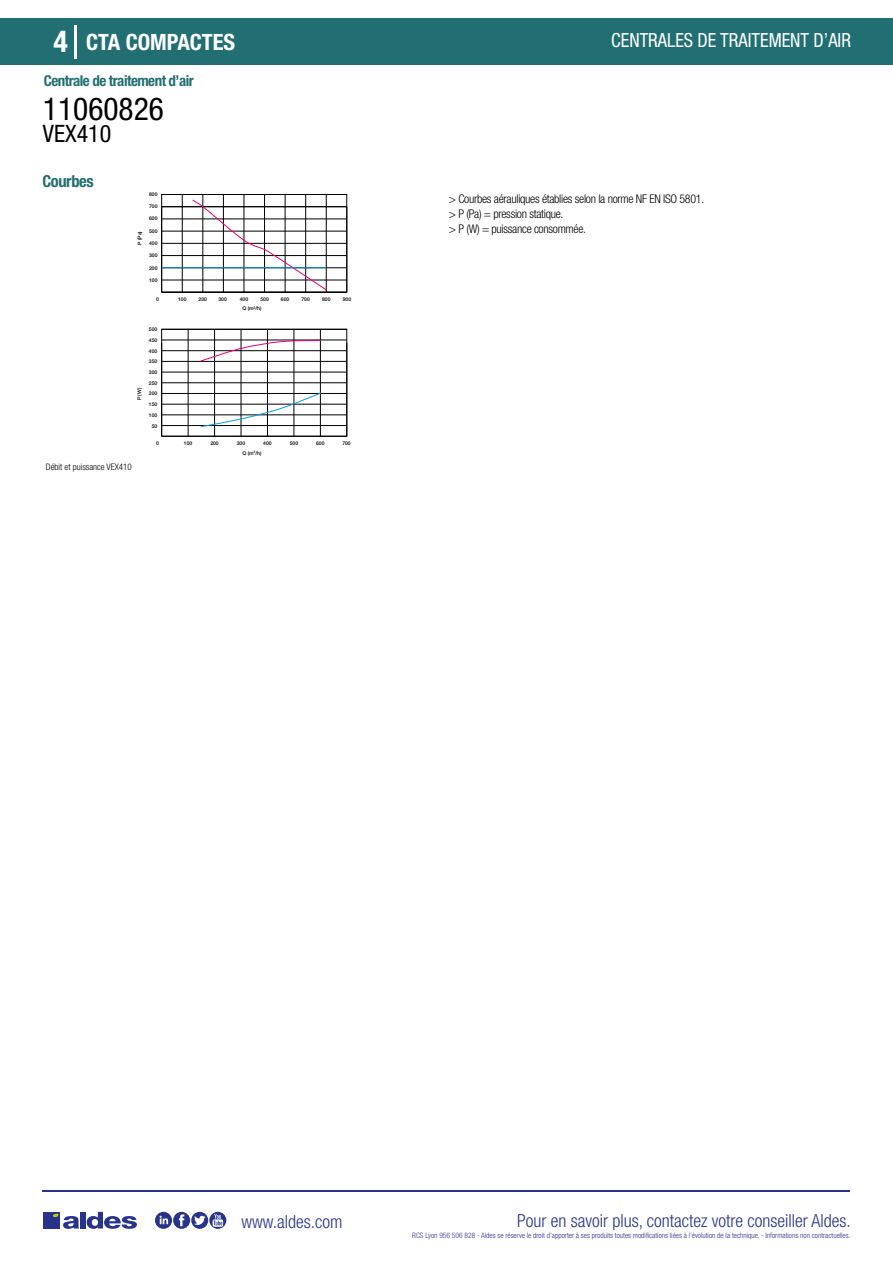
<style>
.page{position:relative;width:893px;height:1263px;background:#fff}
.page>*{position:absolute;margin:0;border:0;box-sizing:border-box;transform-origin:0 0}
.t1{font:condensed 31.5px "Helvetica Neue LT Std";color:#000}
.t2{font:700 condensed 30px "Helvetica Neue LT Std";color:#fff}
.t3{font:condensed 24px "Helvetica Neue LT Std";color:#000}
.t4{font:700 condensed 22.5px "Helvetica Neue LT Std";color:#fff}
.t5{font:condensed 19.5px "Helvetica Neue LT Std";color:#fff;scale:.95 1}
.t6{font:300 condensed 18px "Helvetica Neue";color:#28348b}
.t7{font:700 condensed 16.5px "Helvetica Neue LT Std";letter-spacing:-.025em;color:#226f73}
.t8{font:700 condensed 15px "Helvetica Neue LT Std";letter-spacing:-.035em;color:#226f73}
.t9{font:300 condensed 12px/15px "Helvetica Neue LT Std";letter-spacing:-.025em;color:#000}
.t10{font:300 condensed 9px "Helvetica Neue";color:#000}
.t11{font:300 condensed 7.5px "Helvetica Neue";color:#28348b}
.t12{font:500 5.1px/10.6px "Helvetica Neue";color:#000}
</style>
<div class="page">
<div style="left:0;top:18px;width:893px;height:46px;background:#226f73"></div>
<hr style="left:74px;top:25px;width:2px;height:33px;background:#fff">
<hr style="left:43px;top:1190px;width:807px;height:1px;background:#28348b">
<svg style="left:155px;top:1212px;width:71px;height:17px"></svg>
<div style="left:43px;top:1212px;width:17px;height:16px;background:#28348b"></div>
<div style="left:80px;top:1212px;width:6px;height:16px;background:#28348b"></div>
<svg style="left:87px;top:1212px;width:50px;height:17px"></svg>
<svg style="left:53px;top:1213px;width:26px;height:16px"></svg>
<hr style="left:347px;top:207px;width:1px;height:85px;background:#000">
<hr style="left:347px;top:343px;width:1px;height:93px;background:#000">
<svg style="left:161px;top:194px;width:186px;height:243px"></svg>
<svg style="left:200px;top:392px;width:122px;height:36px"></svg>
<svg style="left:191px;top:199px;width:136px;height:163px"></svg>
<hr style="left:162px;top:267px;width:164px;height:1px;background:#009fe3">
<h2 class="t2" style="left:54px;top:24px;width:16px">4</h2>
<h3 class="t4" style="left:86px;top:28px;width:151px">CTA COMPACTES</h3>
<h3 class="t5" style="left:611px;top:29px;width:254px">CENTRALES DE TRAITEMENT D’AIR</h3>
<h3 class="t8" style="left:44px;top:71px;width:151px">Centrale de traitement d’air</h3>
<h1 class="t1" style="left:43px;top:91px;width:122px">11060826</h1>
<h3 class="t3" style="left:43px;top:120px;width:70px">VEX410</h3>
<h3 class="t7" style="left:43px;top:171px;width:53px">Courbes</h3>
<p class="t12" style="left:149px;top:189px;width:10px">800</p>
<p class="t12" style="left:149px;top:213px;width:10px">600</p>
<p class="t12" style="left:149px;top:225px;width:10px">500</p>
<p class="t12" style="left:149px;top:238px;width:10px">400</p>
<p class="t12" style="left:149px;top:275px;width:10px">100</p>
<p class="t12" style="left:149px;top:201px;width:10px">700</p>
<p class="t12" style="left:134px;top:245px;width:15px;rotate:-90deg">P (Pa)</p>
<p class="t12" style="left:149px;top:250px;width:10px">300</p>
<p class="t12" style="left:149px;top:262px;width:10px">200</p>
<p class="t12" style="left:156px;top:294px;width:4px">0</p>
<p class="t12" style="left:178px;top:294px;width:10px">100</p>
<p class="t12" style="left:199px;top:294px;width:10px">200</p>
<p class="t12" style="left:218px;top:294px;width:10px">300</p>
<p class="t12" style="left:240px;top:294px;width:10px">400</p>
<p class="t12" style="left:260px;top:294px;width:10px">500</p>
<p class="t12" style="left:281px;top:294px;width:10px">600</p>
<p class="t12" style="left:301px;top:294px;width:10px">700</p>
<p class="t12" style="left:322px;top:294px;width:10px">800</p>
<p class="t12" style="left:343px;top:294px;width:10px">900</p>
<p class="t12" style="left:149px;top:324px;width:10px">500<br>450</p>
<p class="t12" style="left:149px;top:345px;width:10px">400</p>
<p class="t12" style="left:149px;top:377px;width:10px">250</p>
<p class="t12" style="left:149px;top:356px;width:10px">350</p>
<p class="t12" style="left:149px;top:367px;width:10px">300</p>
<p class="t12" style="left:134px;top:400px;width:14px;rotate:-90deg">P (W)</p>
<p class="t12" style="left:149px;top:388px;width:10px">200</p>
<p class="t12" style="left:149px;top:399px;width:10px">150</p>
<p class="t12" style="left:149px;top:410px;width:10px">100</p>
<p class="t12" style="left:152px;top:420px;width:7px">50</p>
<p class="t12" style="left:243px;top:303px;width:21px">Q (m<sup>3</sup>/h)</p>
<p class="t12" style="left:156px;top:438px;width:4px">0</p>
<p class="t12" style="left:184px;top:438px;width:10px">100</p>
<p class="t12" style="left:210px;top:438px;width:10px">200</p>
<p class="t12" style="left:237px;top:438px;width:10px">300</p>
<p class="t12" style="left:263px;top:438px;width:10px">400</p>
<p class="t12" style="left:290px;top:438px;width:10px">500</p>
<p class="t12" style="left:316px;top:438px;width:10px">600</p>
<p class="t12" style="left:342px;top:438px;width:10px">700</p>
<p class="t12" style="left:243px;top:447px;width:21px">Q (m<sup>3</sup>/h)</p>
<p class="t10" style="left:46px;top:461px;width:87px">Débit et puissance VEX410</p>
<h3 class="t9" style="left:449px;top:192px;width:257px">&gt; Courbes aérauliques établies selon la norme NF EN ISO 5801. &gt; P (Pa) = pression statique.<br>&gt; P (W) = puissance consommée.</h3>
<h3 class="t6" style="left:241px;top:1211px;width:102px">www.aldes.com</h3>
<h3 class="t6" style="left:517px;top:1211px;width:335px">Pour en savoir plus, contactez votre conseiller Aldes.</h3>
<p class="t11" style="left:412px;top:1230px;width:440px">RCS Lyon 956 506 828 - Aldes se réserve le droit d’apporter à ses produits toutes modifications liées à l’évolution de la technique. - Informations non contractuelles.</p>
</div>
